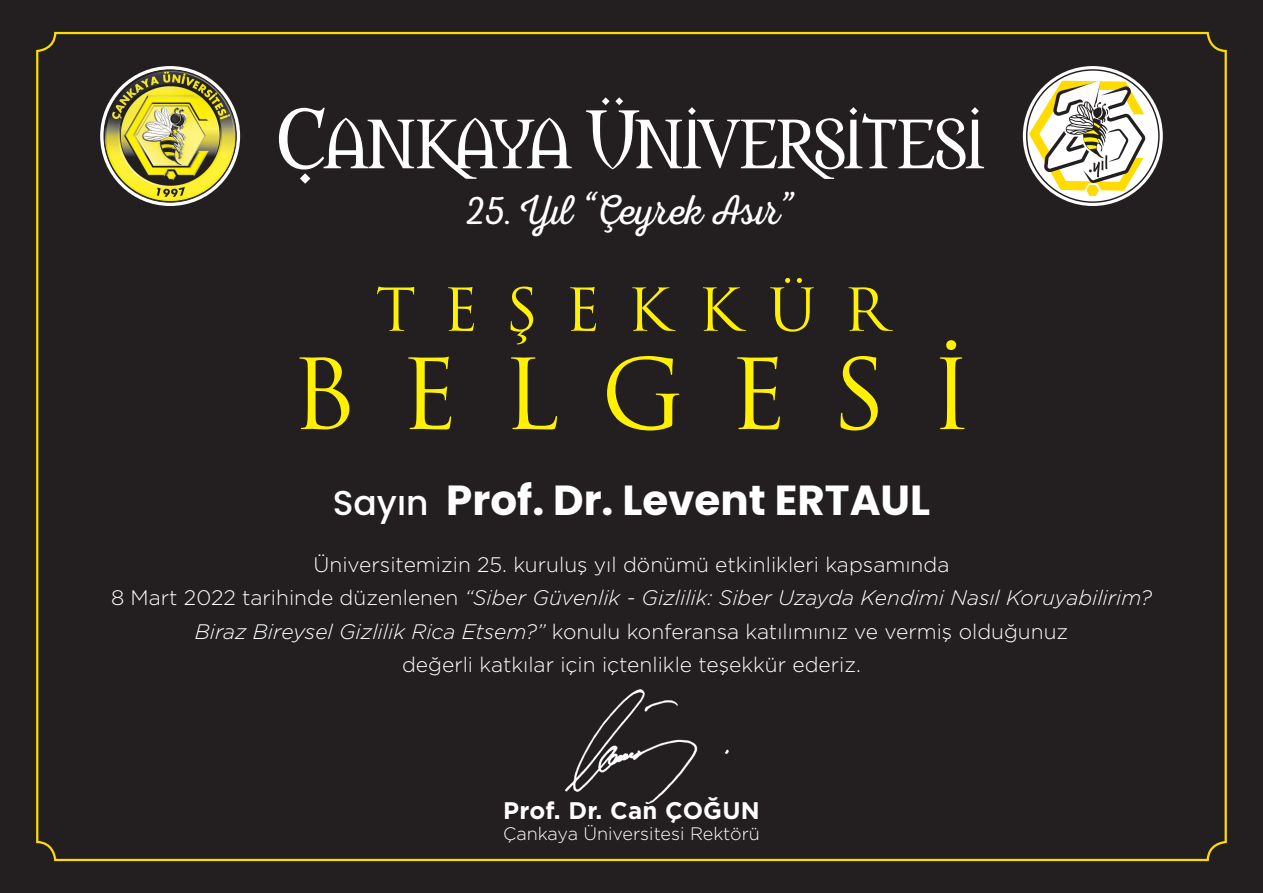
<style>
.page{position:relative;width:1263px;height:893px;background:#231f20}
.page>*{position:absolute;margin:0;border:0;box-sizing:border-box;transform-origin:0 0}
.t1{font:95.1px "Trajan Pro";letter-spacing:.45em;color:#fff101}
.t2{font:57.6px "Trajan Pro";letter-spacing:.45em;color:#fff101}
.t3{font:700 42px "Poppins";color:#fff}
.t4{font:42px "Nexa Rust Script L 00";letter-spacing:-.02em;color:#fff}
.t5{font:700 24px "Gotham";letter-spacing:.01em;color:#fff}
.t6{font:300 21px/33.6px "Gotham";color:#fff;text-align:center}
.t7{font:300 18px "Gotham";color:#fff}
.s1{font-weight:500;font-size:34.5px}
.s2{font-style:italic}
</style>
<div class="page">
<svg style="left:279px;top:108px;width:293px;height:76px"></svg>
<svg style="left:586px;top:97px;width:398px;height:82px"></svg>
<svg style="left:100px;top:66px;width:140px;height:140px;background:#d5d4d4"></svg>
<img style="left:104px;top:70px;width:132px;height:132px;border-radius:66px">
<svg style="left:1023px;top:66px;width:140px;height:140px"></svg>
<div style="left:1027px;top:70px;width:132px;height:132px;background:#fff;border-radius:50%"></div>
<svg style="left:1029px;top:81px;width:116px;height:115px"></svg>
<img style="left:566px;top:689px;width:162px;height:115px">
<h3 class="t4" style="left:467px;top:187px;width:330px">25. Yıl “Çeyrek Asır”</h3>
<h2 class="t2" style="left:376px;top:273px;width:513px">TEŞEKKÜR</h2>
<h1 class="t1" style="left:290px;top:334px;width:683px">BELGESİ</h1>
<h3 class="t3" style="left:333px;top:476px;width:599px"><span class="s1">Sayın</span> Prof. Dr. Levent ERTAUL</h3>
<p class="t6" style="left:111px;top:547px;width:1042px">Üniversitemizin 25. kuruluş yıl dönümü etkinlikleri kapsamında<br>8 Mart 2022 tarihinde düzenlenen <span class="s2">“Siber Güvenlik - Gizlilik: Siber Uzayda Kendimi Nasıl Koruyabilirim?<br>Biraz Bireysel Gizlilik Rica Etsem?”</span> konulu konferansa katılımınız ve vermiş olduğunuz<br>değerli katkılar için içtenlikle teşekkür ederiz.</p>
<p class="t5" style="left:503px;top:794px;width:258px">Prof. Dr. Can ÇOĞUN</p>
<p class="t7" style="left:503px;top:822px;width:258px">Çankaya Üniversitesi Rektörü</p>
</div>
